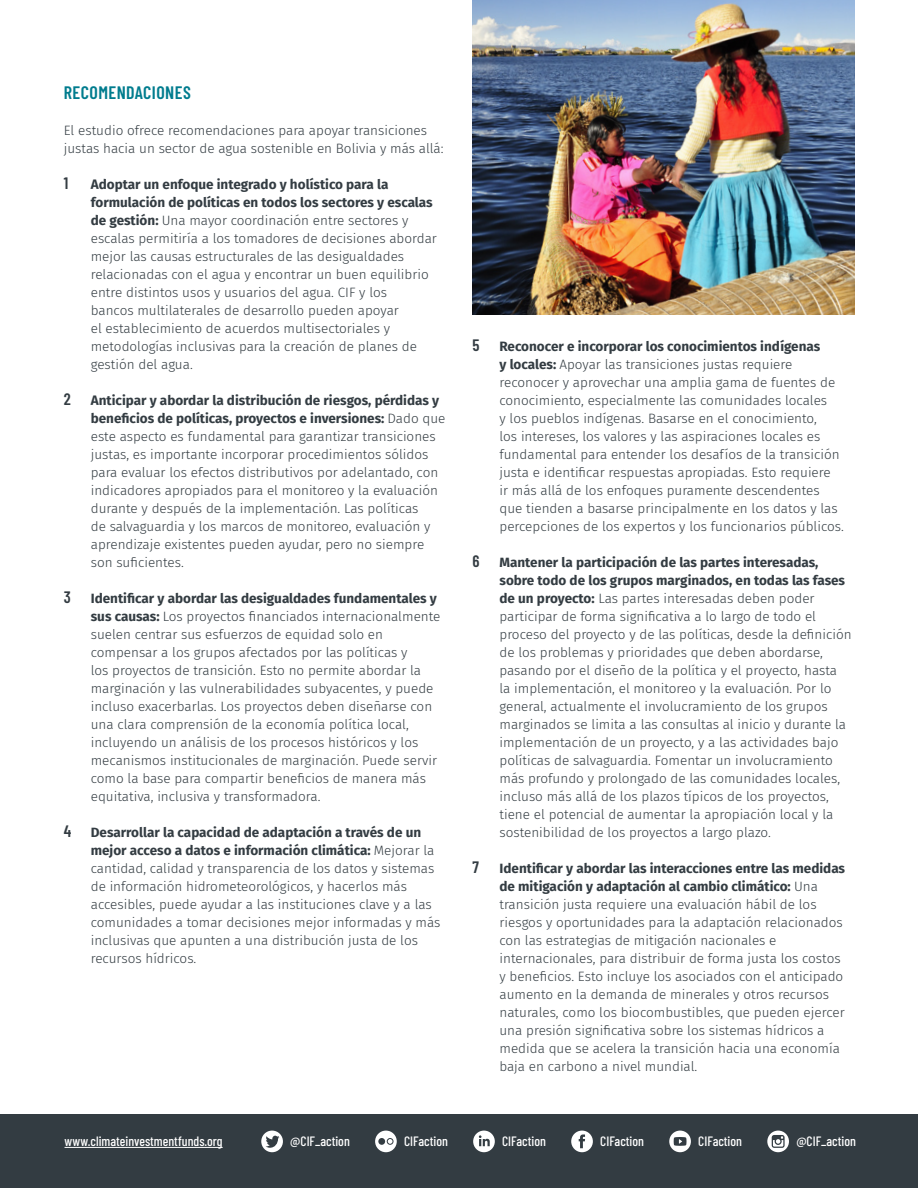
<style>
.page{position:relative;width:918px;height:1188px;background:#fff}
.page>*{position:absolute;margin:0;border:0;box-sizing:border-box;transform-origin:0 0}
.Headline_paragraph{font:600 18px "Barlow Condensed";letter-spacing:.025em;color:#007c8e}
.t1{font:600 16.5px "Barlow Condensed";color:#333c42}
.Text{font:300 13.5px/18px "Fira Sans";color:#333c42}
.url_footer{font:500 13.5px "Barlow Condensed";color:#fff}
.s1{font-weight:700}
.s2{font-family:"Barlow Condensed";font-weight:600;font-size:16.5px}
</style>
<div class="page">
<div style="left:0;top:1115px;width:918px;height:73px;background:#333c42"></div>
<svg style="left:261px;top:1131px;width:22px;height:21px"></svg>
<svg style="left:473px;top:1131px;width:22px;height:21px"></svg>
<svg style="left:669px;top:1131px;width:22px;height:21px"></svg>
<svg style="left:571px;top:1131px;width:22px;height:21px"></svg>
<svg style="left:767px;top:1131px;width:22px;height:21px"></svg>
<svg style="left:375px;top:1131px;width:22px;height:21px"></svg>
<hr style="left:65px;top:1147px;width:158px;height:1px;background:#fff">
<img style="left:472px;top:0;width:382px;height:315px">
<p class="Headline_paragraph" style="left:64px;top:80px;width:129px">RECOMENDACIONES</p>
<p class="Text" style="left:64px;top:121px;width:381px">El estudio ofrece recomendaciones para apoyar transiciones justas hacia un sector de agua sostenible en Bolivia y más allá:</p>
<p class="t1" style="left:64px;top:171px;width:6px">1</p>
<p class="Text" style="left:91px;top:175px;width:348px"><span class="s1">Adoptar un enfoque integrado y holístico para la formulación de políticas en todos los sectores y escalas de gestión:</span> Una mayor coordinación entre sectores y escalas permitiría a los tomadores de decisiones abordar mejor las causas estructurales de las desigualdades relacionadas con el agua y encontrar un buen equilibrio entre distintos usos y usuarios del agua. CIF y los<br>bancos multilaterales de desarrollo pueden apoyar<br>el establecimiento de acuerdos multisectoriales y metodologías inclusivas para la creación de planes de gestión del agua.</p>
<p class="Text" style="left:91px;top:391px;width:356px;text-indent:-27px"><span class="s2">2</span> <span class="s1">Anticipar y abordar la distribución de riesgos, pérdidas y beneficios de políticas, proyectos e inversiones:</span> Dado que este aspecto es fundamental para garantizar transiciones justas, es importante incorporar procedimientos sólidos para evaluar los efectos distributivos por adelantado, con indicadores apropiados para el monitoreo y la evaluación durante y después de la implementación. Las políticas<br>de salvaguardia y los marcos de monitoreo, evaluación y aprendizaje existentes pueden ayudar, pero no siempre son suficientes.</p>
<p class="Text" style="left:91px;top:589px;width:351px;text-indent:-27px"><span class="s2">3</span> <span class="s1">Identificar y abordar las desigualdades fundamentales y sus causas:</span> Los proyectos financiados internacionalmente suelen centrar sus esfuerzos de equidad solo en compensar a los grupos afectados por las políticas y<br>los proyectos de transición. Esto no permite abordar la marginación y las vulnerabilidades subyacentes, y puede incluso exacerbarlas. Los proyectos deben diseñarse con una clara comprensión de la economía política local, incluyendo un análisis de los procesos históricos y los mecanismos institucionales de marginación. Puede servir como la base para compartir beneficios de manera más equitativa, inclusiva y transformadora.</p>
<p class="Text" style="left:91px;top:823px;width:351px;text-indent:-27px"><span class="s2">4</span> <span class="s1">Desarrollar la capacidad de adaptación a través de un mejor acceso a datos e información climática:</span> Mejorar la cantidad, calidad y transparencia de los datos y sistemas de información hidrometeorológicos, y hacerlos más accesibles, puede ayudar a las instituciones clave y a las comunidades a tomar decisiones mejor informadas y más inclusivas que apunten a una distribución justa de los recursos hídricos.</p>
<p class="Text" style="left:500px;top:337px;width:346px;text-indent:-27px"><span class="s2">5</span> <span class="s1">Reconocer e incorporar los conocimientos indígenas<br>y locales:</span> Apoyar las transiciones justas requiere reconocer y aprovechar una amplia gama de fuentes de conocimiento, especialmente las comunidades locales<br>y los pueblos indígenas. Basarse en el conocimiento,<br>los intereses, los valores y las aspiraciones locales es fundamental para entender los desafíos de la transición justa e identificar respuestas apropiadas. Esto requiere<br>ir más allá de los enfoques puramente descendentes que tienden a basarse principalmente en los datos y las percepciones de los expertos y los funcionarios públicos.</p>
<p class="Text" style="left:500px;top:553px;width:354px;text-indent:-27px"><span class="s2">6</span> <span class="s1">Mantener la participación de las partes interesadas, sobre todo de los grupos marginados, en todas las fases de un proyecto:</span> Las partes interesadas deben poder participar de forma significativa a lo largo de todo el proceso del proyecto y de las políticas, desde la definición de los problemas y prioridades que deben abordarse, pasando por el diseño de la política y el proyecto, hasta<br>la implementación, el monitoreo y la evaluación. Por lo general, actualmente el involucramiento de los grupos marginados se limita a las consultas al inicio y durante la implementación de un proyecto, y a las actividades bajo políticas de salvaguardia. Fomentar un involucramiento más profundo y prolongado de las comunidades locales, incluso más allá de los plazos típicos de los proyectos, tiene el potencial de aumentar la apropiación local y la sostenibilidad de los proyectos a largo plazo.</p>
<p class="Text" style="left:500px;top:859px;width:347px;text-indent:-27px"><span class="s2">7</span> <span class="s1">Identificar y abordar las interacciones entre las medidas de mitigación y adaptación al cambio climático:</span> Una transición justa requiere una evaluación hábil de los riesgos y oportunidades para la adaptación relacionados con las estrategias de mitigación nacionales e internacionales, para distribuir de forma justa los costos y beneficios. Esto incluye los asociados con el anticipado aumento en la demanda de minerales y otros recursos naturales, como los biocombustibles, que pueden ejercer una presión significativa sobre los sistemas hídricos a medida que se acelera la transición hacia una economía baja en carbono a nivel mundial.</p>
<p class="url_footer" style="left:65px;top:1131px;width:160px">www.climateinvestmentfunds.org</p>
<p class="url_footer" style="left:290px;top:1132px;width:61px">@CIF_action</p>
<p class="url_footer" style="left:404px;top:1132px;width:45px">CIFaction</p>
<p class="url_footer" style="left:502px;top:1132px;width:45px">CIFaction</p>
<p class="url_footer" style="left:600px;top:1132px;width:45px">CIFaction</p>
<p class="url_footer" style="left:698px;top:1132px;width:45px">CIFaction</p>
<p class="url_footer" style="left:796px;top:1132px;width:61px">@CIF_action</p>
</div>
